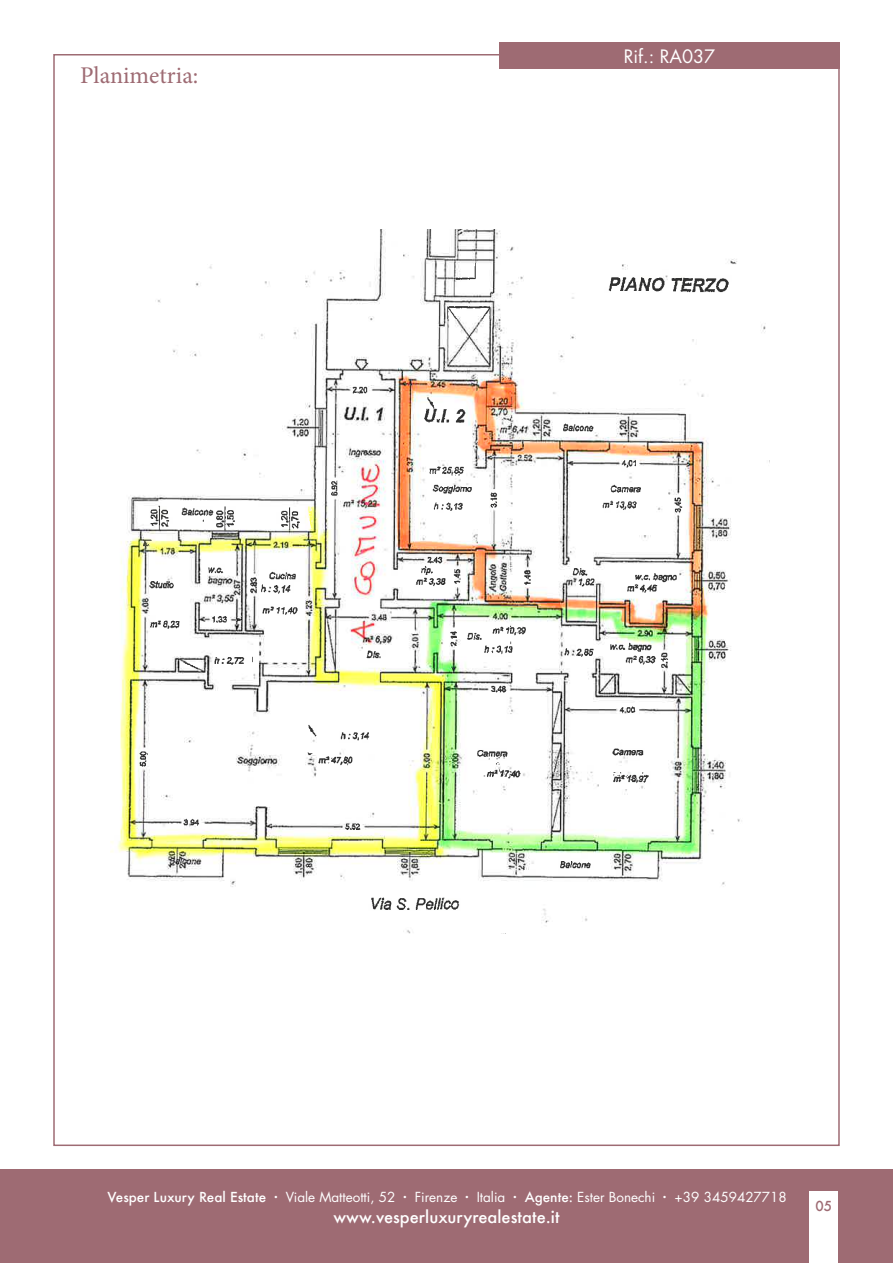
<style>
.page{position:relative;width:893px;height:1263px;background:#fff}
.page>*{position:absolute;margin:0;border:0;box-sizing:border-box;transform-origin:0 0}
.t1{font:24px "Minion Pro";color:#9e6b73}
.t2{font:18px "Futura";color:#fff}
.t3{font:500 16.5px "Futura";color:#fff}
.t4{font:13.5px "Futura";color:#fff}
.t5{font:500 13.5px "Futura";color:#9e6b73}
.s1{font-weight:500}
.s2{font-family:"Typo Graphica"}
</style>
<div class="page">
<div style="left:0;top:1169px;width:893px;height:94px;background:#9e6b73"></div>
<div style="left:810px;top:1191px;width:28px;height:72px;background:#fff"></div>
<div style="left:499px;top:42px;width:341px;height:27px;background:#9e6b73"></div>
<img style="left:111px;top:496px;width:477px;height:437px">
<img style="left:138px;top:230px;width:632px;height:680px">
<img style="left:144px;top:505px;width:170px;height:25px">
<img style="left:144px;top:538px;width:31px;height:8px">
<h1 class="t1" style="left:80px;top:59px;width:120px">Planimetria:</h1>
<h2 class="t2" style="left:624px;top:44px;width:93px">Rif.: RA037</h2>
<p class="t4" style="left:108px;top:1188px;width:681px"><span class="s1">Vesper Luxury Real Estate</span> <span class="s2">·</span> Viale Matteotti, 52 <span class="s2">·</span> Firenze <span class="s2">·</span> Italia <span class="s2">·</span> <span class="s1">Agente:</span> Ester Bonechi <span class="s2">·</span> +39 3459427718</p>
<p class="t3" style="left:333px;top:1205px;width:228px">www.vesperluxuryrealestate.it</p>
<p class="t5" style="left:815px;top:1197px;width:18px">05</p>
</div>
